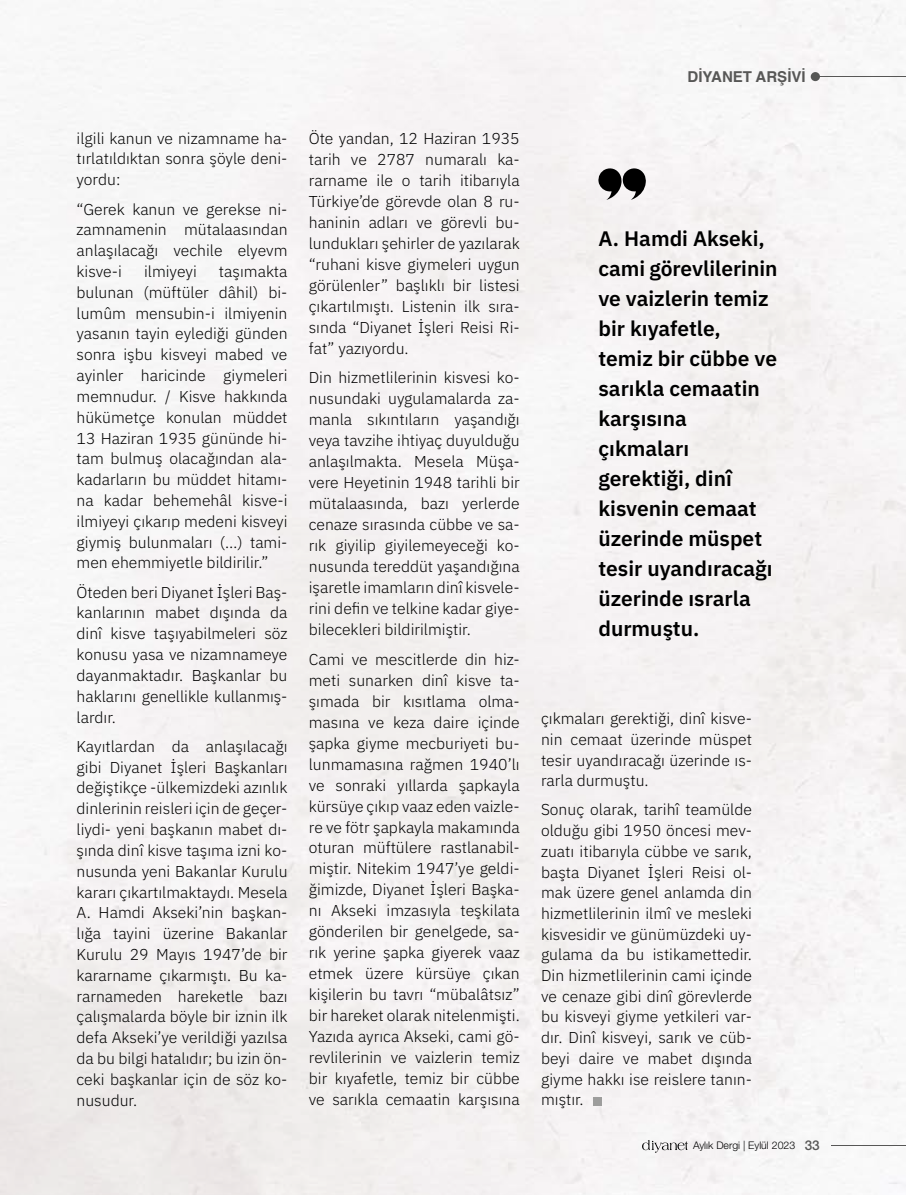
<style>
.page{position:relative;width:906px;height:1195px;background:#fff}
.page>*{position:absolute;margin:0;border:0;box-sizing:border-box;transform-origin:0 0}
.t1{font:600 21px/30px "IBM Plex Sans";color:#000}
.t2{font:300 15.75px/21px "IBM Plex Sans";color:#000;text-align:justify}
.t3{font:700 15px "Helvetica";color:#575756}
.t4{font:300 10.5px "Helvetica Neue LT Pro";color:#000}
.s1{font-weight:500;font-size:13.5px;color:#575756}
</style>
<div class="page">
<svg style="left:598px;top:167px;width:48px;height:33px"></svg>
<div style="left:593px;top:1097px;width:8px;height:9px;background:#9d9d9c"></div>
<hr style="left:831px;top:1145px;width:75px;height:1px;background:#575756">
<hr style="left:820px;top:76px;width:86px;height:1px;background:#575756">
<div style="left:810px;top:72px;width:10px;height:9px;background:#575756;border-radius:50%"></div>
<svg style="left:642px;top:1140px;width:46px;height:13px"></svg>
<p class="t2" style="left:77px;top:127px;width:212px;line-height:20.5px">ilgili kanun ve nizamname ha&shy;tırlatıldıktan sonra şöyle deni&shy;yordu:</p>
<p class="t2" style="left:77px;top:197px;width:212px">“Gerek kanun ve gerekse ni&shy;zamnamenin mütalaasından anlaşılacağı vechile elyevm kisve-i</p>
<p class="t2" style="left:77px;top:260px;width:212px;text-indent:142px">taşımakta bulunan (müftüler dâhil) bi&shy;lumûm mensubin-i ilmiyenin yasanın tayin eylediği günden sonra işbu kisveyi mabed ve ayinler haricinde giymeleri memnudur. / Kisve hakkında hükümetçe konulan müddet 13 Haziran 1935 gününde hi&shy;tam bulmuş olacağından ala&shy;kadarların bu müddet hitamı&shy;na kadar behemehâl kisve-i ilmiyeyi çıkarıp medeni kisveyi giymiş bulunmaları (…) tami&shy;men ehemmiyetle bildirilir.”</p>
<p class="t2" style="left:77px;top:580px;width:212px">Öteden beri Diyanet İşleri Baş&shy;kanlarının mabet dışında da dinî kisve taşıyabilmeleri söz konusu yasa ve nizamnameye dayanmaktadır. Başkanlar bu haklarını genellikle kullanmış&shy;lardır.</p>
<p class="t2" style="left:77px;top:734px;width:212px">Kayıtlardan da anlaşılacağı gibi Diyanet İşleri Başkanları değiştikçe -ülkemizdeki azınlık dinlerinin reisleri için de geçer&shy;liydi- yeni başkanın mabet dı&shy;şında dinî kisve taşıma izni ko&shy;nusunda yeni Bakanlar Kurulu kararı çıkartılmaktaydı. Mesela A. Hamdi Akseki’nin başkan&shy;lığa tayini üzerine Bakanlar Kurulu 29 Mayıs 1947’de bir kararname çıkarmıştı. Bu ka&shy;rarnameden hareketle bazı çalışmalarda böyle bir iznin ilk defa Akseki’ye verildiği yazılsa da bu bilgi hatalıdır; bu izin ön&shy;ceki başkanlar için de söz ko&shy;nusudur.</p>
<p class="t2" style="left:144px;top:260px;width:54px">ilmiyeyi</p>
<p class="t2" style="left:309px;top:127px;width:212px">Öte yandan, 12 Haziran 1935 tarih ve 2787 numaralı ka&shy;rarname ile o tarih itibarıyla Türkiye’de görevde olan 8 ru&shy;haninin adları ve görevli bu&shy;lundukları şehirler de yazılarak “ruhani kisve giymeleri uygun görülenler” başlıklı bir listesi çıkartılmıştı. Listenin ilk sıra&shy;sında “Diyanet İşleri Reisi Ri&shy;fat” yazıyordu.</p>
<p class="t2" style="left:309px;top:366px;width:212px">Din hizmetlilerinin kisvesi ko&shy;nusundaki uygulamalarda za&shy;manla sıkıntıların yaşandığı veya tavzihe ihtiyaç duyulduğu anlaşılmakta. Mesela Müşa&shy;vere Heyetinin 1948 tarihli bir mütalaasında, bazı yerlerde cenaze sırasında cübbe ve sa&shy;rık giyilip giyilemeyeceği ko&shy;nusunda tereddüt yaşandığına işaretle imamların dinî kisvele&shy;rini defin ve telkine kadar giye&shy;bilecekleri bildirilmiştir.</p>
<p class="t2" style="left:309px;top:647px;width:212px">Cami ve mescitlerde din hiz&shy;meti sunarken dinî kisve ta&shy;şımada bir kısıtlama olma&shy;masına ve keza daire içinde şapka giyme mecburiyeti bu&shy;lunmamasına rağmen 1940’lı ve sonraki yıllarda şapkayla kürsüye çıkıp vaaz eden vaizle&shy;re ve fötr şapkayla makamında oturan müftülere rastlanabil&shy;miştir. Nitekim 1947’ye geldi&shy;ğimizde, Diyanet İşleri Başka&shy;nı Akseki imzasıyla teşkilata gönderilen bir genelgede, sa&shy;rık yerine şapka giyerek vaaz etmek üzere kürsüye çıkan kişilerin bu tavrı “mübalâtsız” bir hareket olarak nitelenmişti.<br>Yazıda ayrıca Akseki, cami gö&shy;revlilerinin ve vaizlerin temiz bir kıyafetle, temiz bir cübbe ve sarıkla cemaatin karşısına</p>
<p class="t3" style="left:687px;top:67px;width:120px">DİYANET ARŞİVİ</p>
<h1 class="t1" style="left:598px;top:222px;width:181px">A. Hamdi Akseki, cami görevlilerinin ve vaizlerin temiz bir kıyafetle, temiz bir cübbe ve sarıkla cemaatin karşısına çıkmaları gerektiği, dinî kisvenin cemaat üzerinde müspet tesir uyandıracağı üzerinde ısrarla durmuştu.</h1>
<p class="t2" style="left:541px;top:707px;width:212px">çıkmaları gerektiği, dinî kisve&shy;nin cemaat üzerinde müspet tesir uyandıracağı üzerinde ıs&shy;rarla durmuştu.</p>
<p class="t2" style="left:541px;top:798px;width:212px">Sonuç olarak, tarihî teamülde olduğu gibi 1950 öncesi mev&shy;zuatı itibarıyla cübbe ve sarık, başta Diyanet İşleri Reisi ol&shy;mak üzere genel anlamda din hizmetlilerinin ilmî ve mesleki kisvesidir ve günümüzdeki uy&shy;gulama da bu istikamettedir.<br>Din hizmetlilerinin cami içinde ve cenaze gibi dinî görevlerde bu kisveyi giyme yetkileri var&shy;dır. Dinî kisveyi, sarık ve cüb&shy;beyi daire ve mabet dışında giyme hakkı ise reislere tanın&shy;mıştır.</p>
<p class="t4" style="left:693px;top:1139px;width:128px">Aylık Dergi | Eylül 2023 <span class="s1">33</span></p>
</div>
